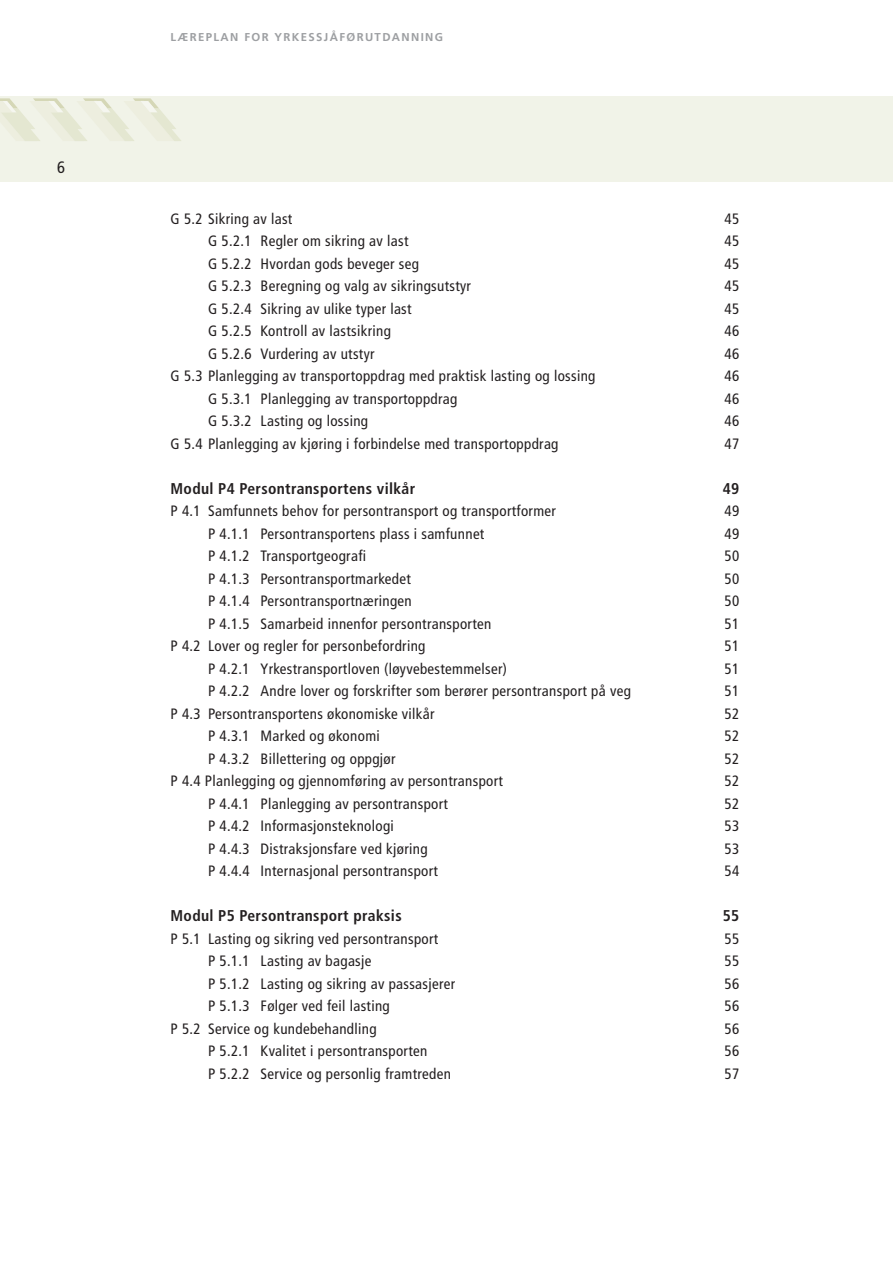
<style>
.page{position:relative;width:893px;height:1263px;background:#fff}
.page>*{position:absolute;margin:0;border:0;box-sizing:border-box;transform-origin:0 0}
.t1{font:condensed 16.5px "Frutiger";color:#231f20}
.t2{font:700 condensed 15.6px "Frutiger";letter-spacing:.02em;color:#231f20}
.t3{font:condensed 15px "Frutiger";letter-spacing:.02em;color:#231f20}
.t4{font:700 11.4px "Frutiger";letter-spacing:.12em;color:#9d9fa2}
</style>
<div class="page">
<div style="left:0;top:96px;width:892px;height:85px;background:#f1f3e8"></div>
<svg style="left:0;top:98px;width:181px;height:43px"></svg>
<p class="t1" style="left:57px;top:161px;width:9px">6</p>
<p class="t4" style="left:170px;top:33px;width:274px">LÆREPLAN FOR YRKESSJÅFØRUTDANNING</p>
<p class="t3" style="left:170px;top:212px;width:123px">G 5.2 Sikring av last</p>
<p class="t3" style="left:724px;top:212px;width:16px">45</p>
<p class="t3" style="left:208px;top:235px;width:202px">G 5.2.1 Regler om sikring av last</p>
<p class="t3" style="left:724px;top:235px;width:16px">45</p>
<p class="t3" style="left:208px;top:257px;width:212px">G 5.2.2 Hvordan gods beveger seg</p>
<p class="t3" style="left:724px;top:257px;width:16px">45</p>
<p class="t3" style="left:208px;top:280px;width:264px">G 5.2.3 Beregning og valg av sikringsutstyr</p>
<p class="t3" style="left:724px;top:280px;width:16px">45</p>
<p class="t3" style="left:208px;top:302px;width:205px">G 5.2.4 Sikring av ulike typer last</p>
<p class="t3" style="left:724px;top:302px;width:16px">45</p>
<p class="t3" style="left:208px;top:325px;width:184px">G 5.2.5 Kontroll av lastsikring</p>
<p class="t3" style="left:724px;top:325px;width:16px">46</p>
<p class="t3" style="left:208px;top:347px;width:168px">G 5.2.6 Vurdering av utstyr</p>
<p class="t3" style="left:724px;top:347px;width:16px">46</p>
<p class="t3" style="left:170px;top:370px;width:426px">G 5.3 Planlegging av transportoppdrag med praktisk lasting og lossing</p>
<p class="t3" style="left:724px;top:370px;width:16px">46</p>
<p class="t3" style="left:208px;top:392px;width:251px">G 5.3.1 Planlegging av transportoppdrag</p>
<p class="t3" style="left:724px;top:392px;width:16px">46</p>
<p class="t3" style="left:208px;top:415px;width:162px">G 5.3.2 Lasting og lossing</p>
<p class="t3" style="left:724px;top:415px;width:16px">46</p>
<p class="t3" style="left:170px;top:437px;width:389px">G 5.4 Planlegging av kjøring i forbindelse med transportoppdrag</p>
<p class="t3" style="left:724px;top:437px;width:16px">47</p>
<p class="t2" style="left:170px;top:482px;width:246px">Modul P4 Persontransportens vilkår</p>
<p class="t2" style="left:722px;top:482px;width:18px">49</p>
<p class="t3" style="left:170px;top:505px;width:387px">P 4.1 Samfunnets behov for persontransport og transportformer</p>
<p class="t3" style="left:724px;top:505px;width:16px">49</p>
<p class="t3" style="left:208px;top:527px;width:278px">P 4.1.1 Persontransportens plass i samfunnet</p>
<p class="t3" style="left:724px;top:527px;width:16px">49</p>
<p class="t3" style="left:208px;top:550px;width:160px">P 4.1.2 Transportgeografi</p>
<p class="t3" style="left:724px;top:550px;width:16px">50</p>
<p class="t3" style="left:208px;top:572px;width:204px">P 4.1.3 Persontransportmarkedet</p>
<p class="t3" style="left:724px;top:572px;width:16px">50</p>
<p class="t3" style="left:208px;top:595px;width:205px">P 4.1.4 Persontransportnæringen</p>
<p class="t3" style="left:724px;top:595px;width:16px">50</p>
<p class="t3" style="left:208px;top:617px;width:285px">P 4.1.5 Samarbeid innenfor persontransporten</p>
<p class="t3" style="left:724px;top:617px;width:16px">51</p>
<p class="t3" style="left:170px;top:640px;width:256px">P 4.2 Lover og regler for personbefordring</p>
<p class="t3" style="left:724px;top:640px;width:16px">51</p>
<p class="t3" style="left:208px;top:662px;width:300px">P 4.2.1 Yrkestransportloven (løyvebestemmelser)</p>
<p class="t3" style="left:724px;top:662px;width:16px">51</p>
<p class="t3" style="left:208px;top:685px;width:424px">P 4.2.2 Andre lover og forskrifter som berører persontransport på veg</p>
<p class="t3" style="left:724px;top:685px;width:16px">51</p>
<p class="t3" style="left:170px;top:707px;width:265px">P 4.3 Persontransportens økonomiske vilkår</p>
<p class="t3" style="left:724px;top:707px;width:16px">52</p>
<p class="t3" style="left:208px;top:730px;width:173px">P 4.3.1 Marked og økonomi</p>
<p class="t3" style="left:724px;top:730px;width:16px">52</p>
<p class="t3" style="left:208px;top:752px;width:189px">P 4.3.2 Billettering og oppgjør</p>
<p class="t3" style="left:724px;top:752px;width:16px">52</p>
<p class="t3" style="left:170px;top:775px;width:334px">P 4.4 Planlegging og gjennomføring av persontransport</p>
<p class="t3" style="left:724px;top:775px;width:16px">52</p>
<p class="t3" style="left:208px;top:797px;width:241px">P 4.4.1 Planlegging av persontransport</p>
<p class="t3" style="left:724px;top:797px;width:16px">52</p>
<p class="t3" style="left:208px;top:820px;width:187px">P 4.4.2 Informasjonsteknologi</p>
<p class="t3" style="left:724px;top:820px;width:16px">53</p>
<p class="t3" style="left:208px;top:842px;width:221px">P 4.4.3 Distraksjonsfare ved kjøring</p>
<p class="t3" style="left:724px;top:842px;width:16px">53</p>
<p class="t3" style="left:208px;top:865px;width:231px">P 4.4.4 Internasjonal persontransport</p>
<p class="t3" style="left:724px;top:865px;width:16px">54</p>
<p class="t2" style="left:170px;top:909px;width:232px">Modul P5 Persontransport praksis</p>
<p class="t2" style="left:722px;top:909px;width:18px">55</p>
<p class="t3" style="left:170px;top:932px;width:269px">P 5.1 Lasting og sikring ved persontransport</p>
<p class="t3" style="left:724px;top:932px;width:16px">55</p>
<p class="t3" style="left:208px;top:955px;width:165px">P 5.1.1 Lasting av bagasje</p>
<p class="t3" style="left:724px;top:955px;width:16px">55</p>
<p class="t3" style="left:208px;top:977px;width:249px">P 5.1.2 Lasting og sikring av passasjerer</p>
<p class="t3" style="left:724px;top:977px;width:16px">56</p>
<p class="t3" style="left:208px;top:1000px;width:183px">P 5.1.3 Følger ved feil lasting</p>
<p class="t3" style="left:724px;top:1000px;width:16px">56</p>
<p class="t3" style="left:170px;top:1022px;width:207px">P 5.2 Service og kundebehandling</p>
<p class="t3" style="left:724px;top:1022px;width:16px">56</p>
<p class="t3" style="left:208px;top:1045px;width:221px">P 5.2.1 Kvalitet i persontransporten</p>
<p class="t3" style="left:724px;top:1045px;width:16px">56</p>
<p class="t3" style="left:208px;top:1067px;width:244px">P 5.2.2 Service og personlig framtreden</p>
<p class="t3" style="left:724px;top:1067px;width:16px">57</p>
</div>
